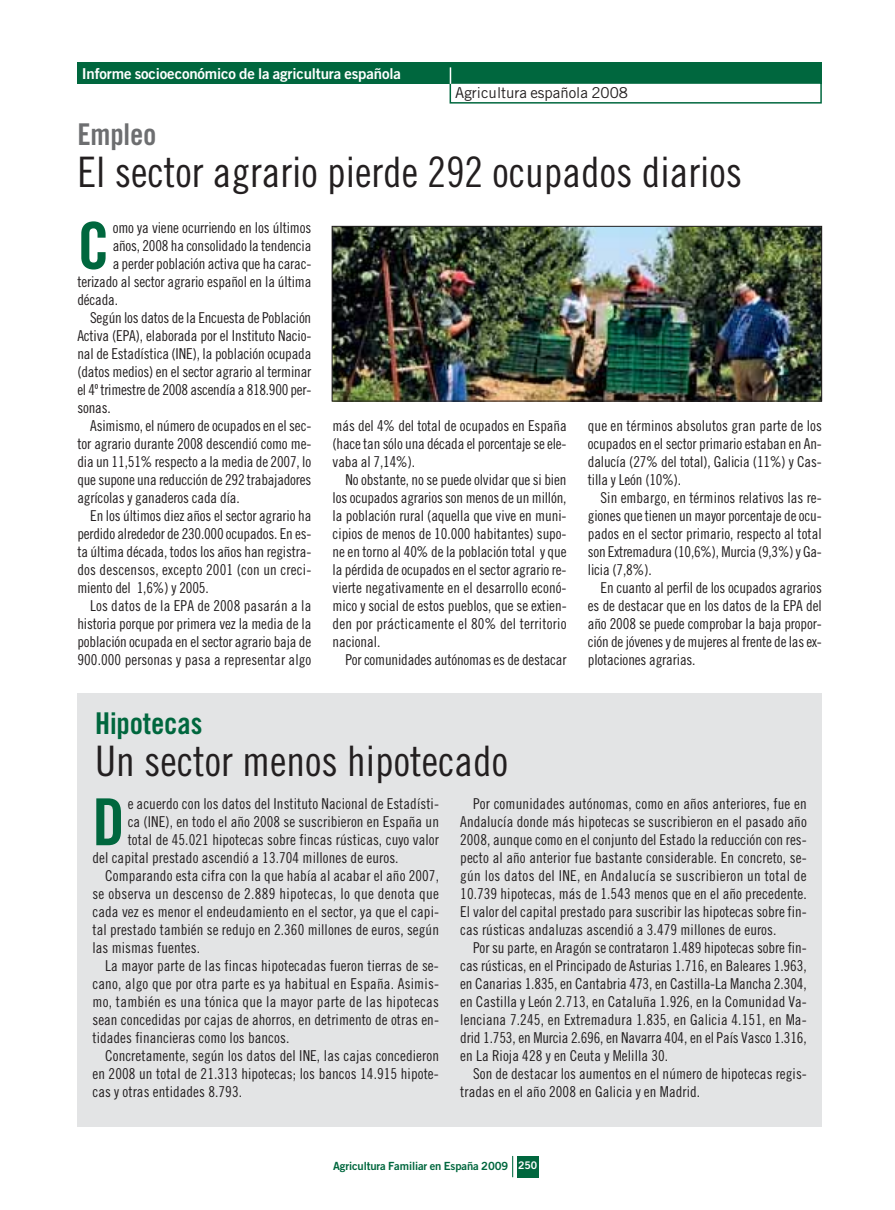
<style>
.page{position:relative;width:895px;height:1210px;background:#fff}
.page>*{position:absolute;margin:0;border:0;box-sizing:border-box;transform-origin:0 0}
.t1{font:64.8px "Trade Gothic Bold Cond Twenty";color:#00673e}
.t2{font:42px "Trade Gothic Cond Eighteen";color:#231f20}
.t3{font:30px "Trade Gothic Bold Cond Twenty";letter-spacing:-.005em;color:#00673e}
.t4{font:30px "Trade Gothic Bold Cond Twenty";letter-spacing:-.005em;color:#6d6e70}
.t5{font:15px/18px "Trade Gothic Cond Eighteen";letter-spacing:.005em;color:#231f20;text-align:justify}
.t6{font:15px "Trade Gothic Cond Eighteen";letter-spacing:-.015em;color:#231f20}
.t7{font:15px "Trade Gothic Cond Eighteen";letter-spacing:.025em;color:#231f20}
.t8{font:15px "Trade Gothic Bold Two";letter-spacing:-.01em;color:#fff}
.t9{font:15px "Trade Gothic Cond Eighteen";letter-spacing:-.02em;color:#231f20}
.t10{font:15px "Trade Gothic";color:#231f20}
.t11{font:11.25px "Trade Gothic Bold Two";letter-spacing:-.01em;color:#00673e}
.s1{font-size:10.5px;color:#fff}
</style>
<div class="page">
<div style="left:77px;top:63px;width:744px;height:21px;background:#00673e"></div>
<div style="left:449px;top:82px;width:372px;height:22px;border:2px solid #00673e"></div>
<svg style="left:450px;top:67px;width:1px;height:17px"></svg>
<div style="left:517px;top:1155px;width:21px;height:22px;background:#00673e"></div>
<svg style="left:512px;top:1156px;width:1px;height:21px"></svg>
<img style="left:334px;top:228px;width:485px;height:171px">
<div style="left:332px;top:226px;width:489px;height:175px;border:1px solid #231f20"></div>
<div style="left:77px;top:693px;width:744px;height:432px;background:#e3e4e5"></div>
<p class="t8" style="left:82px;top:68px;width:321px">Informe socioeconómico de la agricultura española</p>
<p class="t10" style="left:455px;top:88px;width:174px">Agricultura española 2008</p>
<h3 class="t4" style="left:77px;top:124px;width:81px">Empleo</h3>
<h2 class="t2" style="left:77px;top:157px;width:666px">El sector agrario pierde 292 ocupados diarios</h2>
<h1 class="t1" style="left:77px;top:222px;width:34px">C</h1>
<p class="t5" style="left:113px;top:220px;width:200px">omo ya viene ocurriendo en los últimos</p>
<p class="t6" style="left:113px;top:240px;width:200px">años, 2008 ha consolidado la tendencia</p>
<p class="t6" style="left:113px;top:258px;width:200px">a perder población activa que ha carac-</p>
<p class="t5" style="left:77px;top:274px;width:235px">terizado al sector agrario español en la última</p>
<p class="t5" style="left:77px;top:292px;width:42px">década.</p>
<p class="t6" style="left:90px;top:312px;width:223px">Según los datos de la Encuesta de Población</p>
<p class="t5" style="left:77px;top:328px;width:235px">Activa (EPA), elaborada por el Instituto Nacio-</p>
<p class="t5" style="left:77px;top:346px;width:235px">nal de Estadística (INE), la población ocupada</p>
<p class="t5" style="left:77px;top:364px;width:235px">(datos medios) en el sector agrario al terminar</p>
<p class="t9" style="left:77px;top:384px;width:235px">el 4º trimestre de 2008 ascendía a 818.900 per-</p>
<p class="t5" style="left:77px;top:400px;width:35px">sonas.</p>
<p class="t5" style="left:90px;top:418px;width:223px">Asimismo, el número de ocupados en el sec-</p>
<p class="t5" style="left:77px;top:436px;width:235px">tor agrario durante 2008 descendió como me-</p>
<p class="t5" style="left:77px;top:454px;width:235px">dia un 11,51% respecto a la media de 2007, lo</p>
<p class="t6" style="left:77px;top:474px;width:235px">que supone una reducción de 292 trabajadores</p>
<p class="t5" style="left:77px;top:490px;width:164px">agrícolas y ganaderos cada día.</p>
<p class="t5" style="left:90px;top:508px;width:223px">En los últimos diez años el sector agrario ha</p>
<p class="t6" style="left:77px;top:528px;width:235px">perdido alrededor de 230.000 ocupados. En es-</p>
<p class="t5" style="left:77px;top:544px;width:235px">ta última década, todos los años han registra-</p>
<p class="t5" style="left:77px;top:562px;width:235px">dos descensos, excepto 2001 (con un creci-</p>
<p class="t5" style="left:77px;top:580px;width:133px">miento del 1,6%) y 2005.</p>
<p class="t5" style="left:90px;top:598px;width:223px">Los datos de la EPA de 2008 pasarán a la</p>
<p class="t5" style="left:77px;top:616px;width:235px">historia porque por primera vez la media de la</p>
<p class="t5" style="left:77px;top:634px;width:235px">población ocupada en el sector agrario baja de</p>
<p class="t5" style="left:77px;top:652px;width:235px">900.000 personas y pasa a representar algo</p>
<p class="t5" style="left:333px;top:418px;width:235px">más del 4% del total de ocupados en España (hace tan sólo una década el porcentaje se ele&shy;vaba al 7,14%).</p>
<p class="t5" style="left:333px;top:472px;width:235px;text-indent:13px">No obstante, no se puede olvidar que si bien los ocupados agrarios son menos de un millón, la población rural (aquella que vive en muni&shy;cipios de menos de 10.000 habitantes) supo&shy;ne en torno al 40% de la población total y que la pérdida de ocupados en el sector agrario re&shy;vierte negativamente en el desarrollo econó&shy;mico y social de estos pueblos, que se extien&shy;den por prácticamente el 80% del territorio nacional.</p>
<p class="t6" style="left:345px;top:654px;width:223px">Por comunidades autónomas es de destacar</p>
<h3 class="t3" style="left:95px;top:712px;width:109px">Hipotecas</h3>
<h2 class="t2" style="left:95px;top:745px;width:414px">Un sector menos hipotecado</h2>
<p class="t5" style="left:588px;top:418px;width:235px">que en términos absolutos gran parte de los ocupados en el sector primario estaban en An&shy;dalucía (27% del total), Galicia (11%) y Cas&shy;tilla y León (10%).</p>
<p class="t5" style="left:588px;top:490px;width:235px;text-indent:13px">Sin embargo, en términos relativos las re&shy;giones que tienen un mayor porcentaje de ocu&shy;pados en el sector primario, respecto al total son Extremadura (10,6%), Murcia (9,3%) y Ga&shy;licia (7,8%).</p>
<p class="t5" style="left:588px;top:580px;width:235px;text-indent:13px">En cuanto al perfil de los ocupados agrarios es de destacar que en los datos de la EPA del año 2008 se puede comprobar la baja propor&shy;ción de jóvenes y de mujeres al frente de las ex&shy;plotaciones agrarias.</p>
<h1 class="t1" style="left:92px;top:798px;width:34px">D</h1>
<p class="t5" style="left:128px;top:796px;width:313px">e acuerdo con los datos del Instituto Nacional de Estadísti-</p>
<p class="t5" style="left:128px;top:814px;width:313px">ca (INE), en todo el año 2008 se suscribieron en España un</p>
<p class="t5" style="left:128px;top:832px;width:313px">total de 45.021 hipotecas sobre fincas rústicas, cuyo valor</p>
<p class="t5" style="left:92px;top:850px;width:308px">del capital prestado ascendió a 13.704 millones de euros.</p>
<p class="t5" style="left:105px;top:868px;width:335px">Comparando esta cifra con la que había al acabar el año 2007,</p>
<p class="t7" style="left:92px;top:888px;width:348px">se observa un descenso de 2.889 hipotecas, lo que denota que</p>
<p class="t5" style="left:92px;top:904px;width:348px">cada vez es menor el endeudamiento en el sector, ya que el capi-</p>
<p class="t5" style="left:92px;top:922px;width:348px">tal prestado también se redujo en 2.360 millones de euros, según</p>
<p class="t5" style="left:92px;top:940px;width:109px">las mismas fuentes.</p>
<p class="t5" style="left:105px;top:958px;width:335px">La mayor parte de las fincas hipotecadas fueron tierras de se-</p>
<p class="t5" style="left:92px;top:976px;width:348px">cano, algo que por otra parte es ya habitual en España. Asimis-</p>
<p class="t5" style="left:92px;top:994px;width:348px">mo, también es una tónica que la mayor parte de las hipotecas</p>
<p class="t5" style="left:92px;top:1012px;width:348px">sean concedidas por cajas de ahorros, en detrimento de otras en-</p>
<p class="t5" style="left:92px;top:1030px;width:198px">tidades financieras como los bancos.</p>
<p class="t5" style="left:105px;top:1048px;width:335px">Concretamente, según los datos del INE, las cajas concedieron</p>
<p class="t5" style="left:92px;top:1066px;width:348px">en 2008 un total de 21.313 hipotecas; los bancos 14.915 hipote-</p>
<p class="t5" style="left:92px;top:1084px;width:151px">cas y otras entidades 8.793.</p>
<p class="t5" style="left:460px;top:796px;width:348px;text-indent:13px">Por comunidades autónomas, como en años anteriores, fue en Andalucía donde más hipotecas se suscribieron en el pasado año 2008, aunque como en el conjunto del Estado la reducción con res&shy;pecto al año anterior fue bastante considerable. En concreto, se&shy;gún los datos del INE, en Andalucía se suscribieron un total de 10.739 hipotecas, más de 1.543 menos que en el año precedente.<br>El valor del capital prestado para suscribir las hipotecas sobre fin&shy;cas rústicas andaluzas ascendió a 3.479 millones de euros.</p>
<p class="t5" style="left:460px;top:940px;width:348px;text-indent:13px">Por su parte, en Aragón se contrataron 1.489 hipotecas sobre fin&shy;cas rústicas, en el Principado de Asturias 1.716, en Baleares 1.963, en Canarias 1.835, en Cantabria 473, en Castilla-La Mancha 2.304, en Castilla y León 2.713, en Cataluña 1.926, en la Comunidad Va&shy;lenciana 7.245, en Extremadura 1.835, en Galicia 4.151, en Ma&shy;drid 1.753, en Murcia 2.696, en Navarra 404, en el País Vasco 1.316, en La Rioja 428 y en Ceuta y Melilla 30.</p>
<p class="t5" style="left:460px;top:1066px;width:348px;text-indent:13px">Son de destacar los aumentos en el número de hipotecas regis&shy;tradas en el año 2008 en Galicia y en Madrid.</p>
<p class="t11" style="left:333px;top:1161px;width:205px">Agricultura Familiar en España 2009 <span class="s1">250</span></p>
</div>
